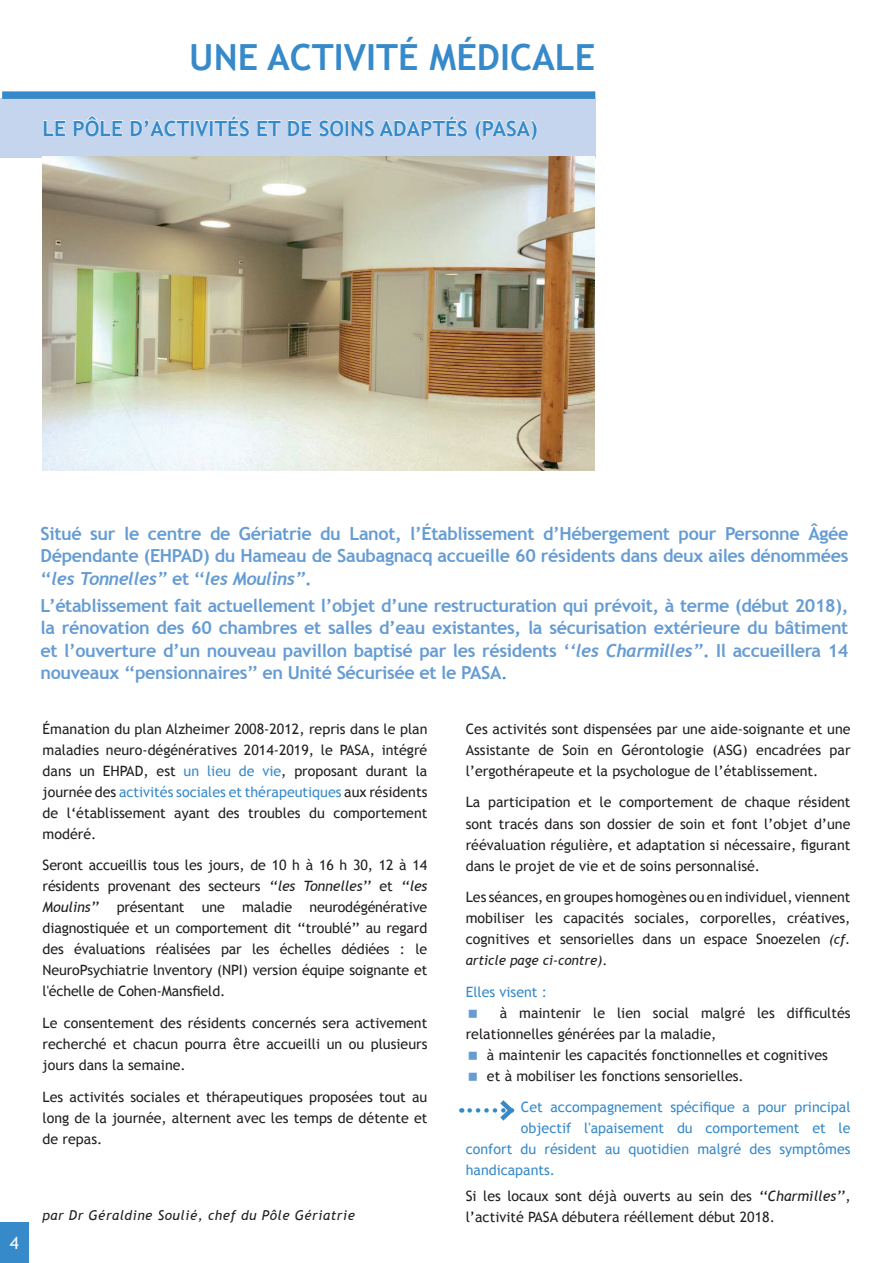
<style>
.page{position:relative;width:893px;height:1263px;background:#fff}
.page>*{position:absolute;margin:0;border:0;box-sizing:border-box;transform-origin:0 0}
.t1{font:700 36px "Trebuchet MS";color:#378aca}
.t2{font:700 21px "Trebuchet MS";color:#378aca}
.t3{font:700 18px/22.5px "Trebuchet MS";letter-spacing:-.02em;color:#659cd3}
.t4{font:italic 700 18px "Trebuchet";letter-spacing:-.02em;color:#659cd3}
.t5{font:17.25px "Trebuchet MS";color:#fff}
.t6{font:14.25px/21px "Trebuchet MS";color:#231f20;text-align:justify}
.t7{font:14.25px "Trebuchet MS";color:#378aca}
.t8{font:italic 13.5px "Trebuchet MS";letter-spacing:.04em;color:#231f20}
.t9{font:italic 13.5px "Trebuchet MS";color:#231f20}
.s1{font-family:"Trebuchet MS";font-style:normal}
.s2{font-family:"Trebuchet";font-style:italic}
.s3{font-weight:400;color:#378aca}
.s4{color:#378aca}
.s5{font-style:italic}
.s6{font-style:italic;font-size:13.5px}
.s7{font-style:normal}
</style>
<div class="page">
<div style="left:0;top:98px;width:595px;height:59px;background:#c4d5ed"></div>
<svg style="left:43px;top:120px;width:23px;height:16px"></svg>
<svg style="left:73px;top:115px;width:50px;height:22px"></svg>
<svg style="left:130px;top:116px;width:120px;height:21px"></svg>
<svg style="left:257px;top:120px;width:25px;height:16px"></svg>
<svg style="left:288px;top:120px;width:24px;height:16px"></svg>
<svg style="left:319px;top:116px;width:149px;height:21px"></svg>
<svg style="left:475px;top:119px;width:62px;height:22px"></svg>
<div style="left:2px;top:91px;width:593px;height:8px;background:#378aca"></div>
<div style="left:0;top:1223px;width:28px;height:40px;background:#378aca"></div>
<img style="left:43px;top:156px;width:551px;height:314px">
<svg style="left:470px;top:1100px;width:45px;height:21px"></svg>
<h1 class="t1" style="left:189px;top:35px;width:365px">Une activité médicale</h1>
<h2 class="t2" style="left:43px;top:115px;width:497px">Le Pôle d’Activités et de Soins Adaptés (PASA)</h2>
<p class="t5" style="left:10px;top:1233px;width:11px">4</p>
<p class="t3" style="left:40px;top:522px;width:810px">situé sur le centre de Gériatrie du Lanot, l’Établissement d’Hébergement pour Personne âgée<br>Dépendante (EHPAD) du Hameau de Saubagnacq accueille 60 résidents dans deux ailes dénommées</p>
<p class="t4" style="left:40px;top:567px;width:273px"><span class="s1">‘‘</span>les Tonnelles’’ <span class="s1">et ‘‘</span>les Moulins’’<span class="s1">.</span></p>
<p class="t3" style="left:40px;top:594px;width:809px;text-align:justify">L’établissement fait actuellement l’objet d’une restructuration qui prévoit, à terme (début 2018), la rénovation des 60 chambres et salles d’eau existantes, la sécurisation extérieure du bâtiment et l’ouverture d’un nouveau pavillon baptisé par les résidents ‘<span class="s2">‘les Charmilles’’</span>. Il accueillera 14 nouveaux ‘‘pensionnaires’’ en Unité Sécurisée et le PASA<span class="s3">.</span></p>
<p class="t6" style="left:43px;top:718px;width:386px">Émanation du plan Alzheimer 2008-2012, repris dans le plan maladies neuro-dégénératives 2014-2019, le PASA, intégré dans un EHPAD, est <span class="s4">un lieu de vie</span>, proposant durant la journée des <span class="s4">activités sociales et thérapeutiques</span> aux résidents de l‘établissement ayant des troubles du comportement modéré.</p>
<p class="t6" style="left:43px;top:855px;width:386px">Seront accueillis tous les jours, de 10 h à 16 h 30, 12 à 14 résidents provenant des secteurs <span class="s5">‘‘les Tonnelles’’</span> et <span class="s5">‘‘les Moulins’’</span> présentant une maladie neurodégénérative diagnostiquée et un comportement dit ‘‘troublé’’ au regard des évaluations réalisées par les échelles dédiées : le NeuroPsychiatrie lnventory (NPI ) version équipe soignante et l'échelle de Cohen-Mansfield.</p>
<p class="t6" style="left:43px;top:1013px;width:386px">le consentement des résidents concernés sera activement recherché et chacun pourra être accueilli un ou plusieurs jours dans la semaine.</p>
<p class="t6" style="left:43px;top:1086px;width:386px">Les activités sociales et thérapeutiques proposées tout au long de la journée, alternent avec les temps de détente et de repas.</p>
<p class="t8" style="left:43px;top:1208px;width:314px">par Dr Géraldine Soulié, chef du Pôle Gériatrie</p>
<p class="t6" style="left:466px;top:718px;width:386px">Ces activités sont dispensées par une aide-soignante et une Assistante de Soin en Gérontologie (ASG) encadrées par l’ergothérapeute et la psychologue de l’établissement.</p>
<p class="t6" style="left:466px;top:792px;width:386px">la participation et le comportement de chaque résident sont tracés dans son dossier de soin et font l’objet d’une réévaluation régulière, et adaptation si nécessaire, figurant dans le projet de vie et de soins personnalisé.</p>
<p class="t6" style="left:466px;top:887px;width:386px">Les séances, en groupes homogènes ou en individuel, viennent mobiliser les capacités sociales, corporelles, créatives, cognitives et sensorielles dans un espace Snoezelen <span class="s6">(cf.</span></p>
<p class="t9" style="left:466px;top:952px;width:143px">article page ci-contre)<span class="s7">.</span></p>
<p class="t7" style="left:466px;top:983px;width:83px">elles visent :</p>
<p class="t6" style="left:500px;top:1002px;width:352px">à maintenir le lien social malgré les difficultés</p>
<p class="t6" style="left:466px;top:1023px;width:252px">relationnelles générées par la maladie,</p>
<p class="t6" style="left:487px;top:1044px;width:342px">à maintenir les capacités fonctionnelles et cognitives</p>
<p class="t6" style="left:487px;top:1065px;width:258px">et à mobiliser les fonctions sensorielles.</p>
<p class="t7" style="left:521px;top:1099px;width:331px">cet accompagnement spécifique a pour principal</p>
<p class="t7" style="left:521px;top:1120px;width:331px">objectif l'apaisement du comportement et le</p>
<p class="t7" style="left:466px;top:1141px;width:386px">confort du résident au quotidien malgré des symptômes</p>
<p class="t7" style="left:466px;top:1162px;width:91px">handicapants.</p>
<p class="t6" style="left:466px;top:1185px;width:386px">Si les locaux sont déjà ouverts au sein des <span class="s5">‘‘Charmilles’’</span>, l’activité PASA débutera rééllement début 2018.</p>
</div>
